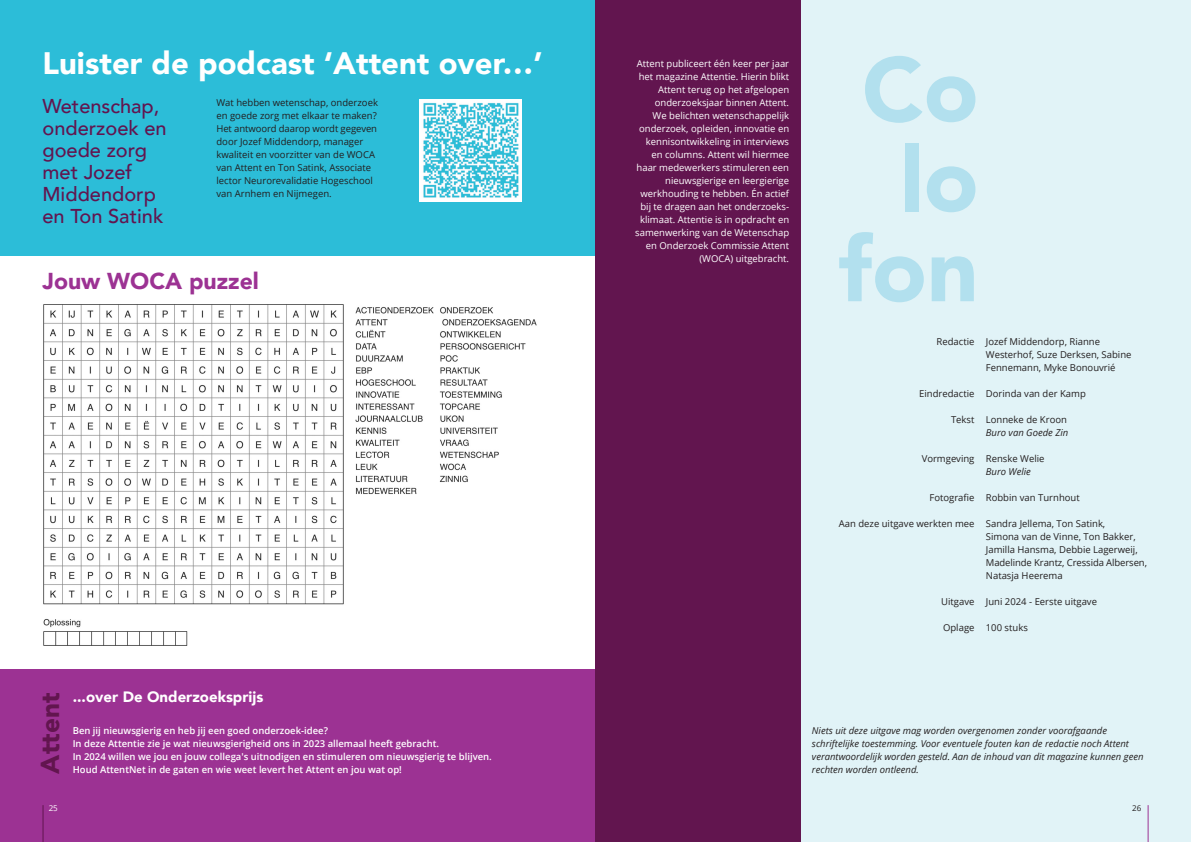
<style>
.page{position:relative;width:1191px;height:842px;background:#fff}
.page>*{position:absolute;margin:0;border:0;box-sizing:border-box;transform-origin:0 0}
.t1{font:900 90px/90px "Avenir";color:#b2e0ee;text-align:right}
.t2{font:900 31px "Avenir";color:#fff}
.t3{font:900 26px "Avenir";color:#62154f}
.t4{font:900 23px "Avenir";color:#9c3293}
.t5{font:500 20px/22px "Avenir";color:#62154f}
.t6{font:900 15px "Avenir";color:#fff}
.t7{font:9.5px/13px "Open Sans";color:#231f20}
.t8{font:9.5px/13px "Open Sans";color:#fff;text-align:right}
.t9{font:600 9.5px/13px "Open Sans";color:#fff}
.t10{font:italic 9.5px/13px "Open Sans";color:#231f20}
.t11{font:8px "Open Sans";color:#fff}
.t12{font:8px "Open Sans";color:#231f20}
</style>
<div class="page">
<div style="left:0;top:669px;width:595px;height:173px;background:#9c3293"></div>
<div style="left:0;top:1px;width:595px;height:255px;background:#2cbdd8"></div>
<img style="left:43px;top:304px;width:494px;height:342px">
<div style="left:789px;top:1px;width:401px;height:841px;background:#e1f3f7"></div>
<div style="left:595px;top:1px;width:205px;height:841px;background:#62154f"></div>
<div style="left:419px;top:99px;width:102px;height:102px;background:#fff"></div>
<img style="left:423px;top:102px;width:96px;height:96px">
<hr style="left:43px;top:805px;width:1px;height:37px;background:#62154f">
<hr style="left:1147px;top:805px;width:1px;height:37px;background:#9c3293">
<h2 class="t2" style="left:43px;top:43px;width:501px">Luister de podcast ‘Attent over…’</h2>
<h3 class="t5" style="left:43px;top:96px;width:126px">Wetenschap, onderzoek en goede zorg met Jozef<br>Middendorp en Ton Satink</h3>
<p class="t7" style="left:216px;top:96px;width:163px">Wat hebben wetenschap, onderzoek en goede zorg met elkaar te maken?<br>Het antwoord daarop wordt gegeven door Jozef Middendorp, manager kwaliteit en voorzitter van de WOCA van Attent en Ton Satink, Associate lector Neurorevalidatie Hogeschool van Arnhem en Nijmegen.</p>
<h3 class="t4" style="left:43px;top:266px;width:218px">Jouw WOCA puzzel</h3>
<h3 class="t3" style="left:33px;top:774px;width:82px;rotate:-90deg">Attent</h3>
<h3 class="t6" style="left:73px;top:687px;width:192px">...over De Onderzoeksprijs</h3>
<p class="t9" style="left:73px;top:724px;width:421px">Ben jij nieuwsgierig en heb jij een goed onderzoek-idee?<br>In deze Attentie zie je wat nieuwsgierigheid ons in 2023 allemaal heeft gebracht.<br>In 2024 willen we jou en jouw collega's uitnodigen en stimuleren om nieuwsgierig te blijven.<br>Houd AttentNet in de gaten en wie weet levert het Attent en jou wat op!</p>
<p class="t8" style="left:635px;top:57px;width:155px">Attent publiceert één keer per jaar het magazine Attentie. Hierin blikt<br>Attent terug op het afgelopen onderzoeksjaar binnen Attent.<br>We belichten wetenschappelijk onderzoek, opleiden, innovatie en kennisontwikkeling in interviews en columns. Attent wil hiermee haar medewerkers stimuleren een nieuwsgierige en leergierige werkhouding te hebben. Én actief bij te dragen aan het onderzoeks&shy;klimaat. Attentie is in opdracht en samenwerking van de Wetenschap en Onderzoek Commissie Attent (WOCA) uitgebracht.</p>
<h1 class="t1" style="left:838px;top:48px;width:141px">Co lo fon</h1>
<p class="t7" style="left:936px;top:335px;width:39px">Redactie</p>
<p class="t7" style="left:919px;top:387px;width:57px">Eindredactie</p>
<p class="t7" style="left:951px;top:413px;width:25px">Tekst</p>
<p class="t7" style="left:921px;top:452px;width:54px">Vormgeving</p>
<p class="t7" style="left:929px;top:491px;width:47px">Fotografie</p>
<p class="t7" style="left:838px;top:517px;width:137px">Aan deze uitgave werkten mee</p>
<p class="t7" style="left:941px;top:595px;width:35px">Uitgave</p>
<p class="t7" style="left:943px;top:621px;width:33px">Oplage</p>
<p class="t7" style="left:986px;top:335px;width:147px">Jozef Middendorp, Rianne<br>Westerhof, Suze Derksen, Sabine<br>Fennemann, Myke Bonouvrié</p>
<p class="t7" style="left:986px;top:387px;width:101px">Dorinda van der Kamp</p>
<p class="t7" style="left:986px;top:413px;width:83px">Lonneke de Kroon</p>
<p class="t10" style="left:986px;top:426px;width:84px">Buro van Goede Zin</p>
<p class="t7" style="left:986px;top:452px;width:60px">Renske Welie</p>
<p class="t10" style="left:986px;top:465px;width:47px">Buro Welie</p>
<p class="t7" style="left:986px;top:491px;width:95px">Robbin van Turnhout</p>
<p class="t7" style="left:986px;top:517px;width:163px">Sandra Jellema, Ton Satink,<br>Simona van de Vinne, Ton Bakker,<br>Jamilla Hansma, Debbie Lagerweij,<br>Madelinde Krantz, Cressida Albersen,<br>Natasja Heerema</p>
<p class="t7" style="left:986px;top:595px;width:113px">Juni 2024 - Eerste uitgave</p>
<p class="t7" style="left:986px;top:621px;width:44px">100 stuks</p>
<p class="t10" style="left:812px;top:724px;width:333px">Niets uit deze uitgave mag worden overgenomen zonder voorafgaande schriftelijke toestemming. Voor eventuele fouten kan de redactie noch Attent verantwoordelijk worden gesteld. Aan de inhoud van dit magazine kunnen geen rechten worden ontleend.</p>
<p class="t11" style="left:49px;top:803px;width:11px">25</p>
<p class="t12" style="left:1132px;top:803px;width:11px">26</p>
</div>
